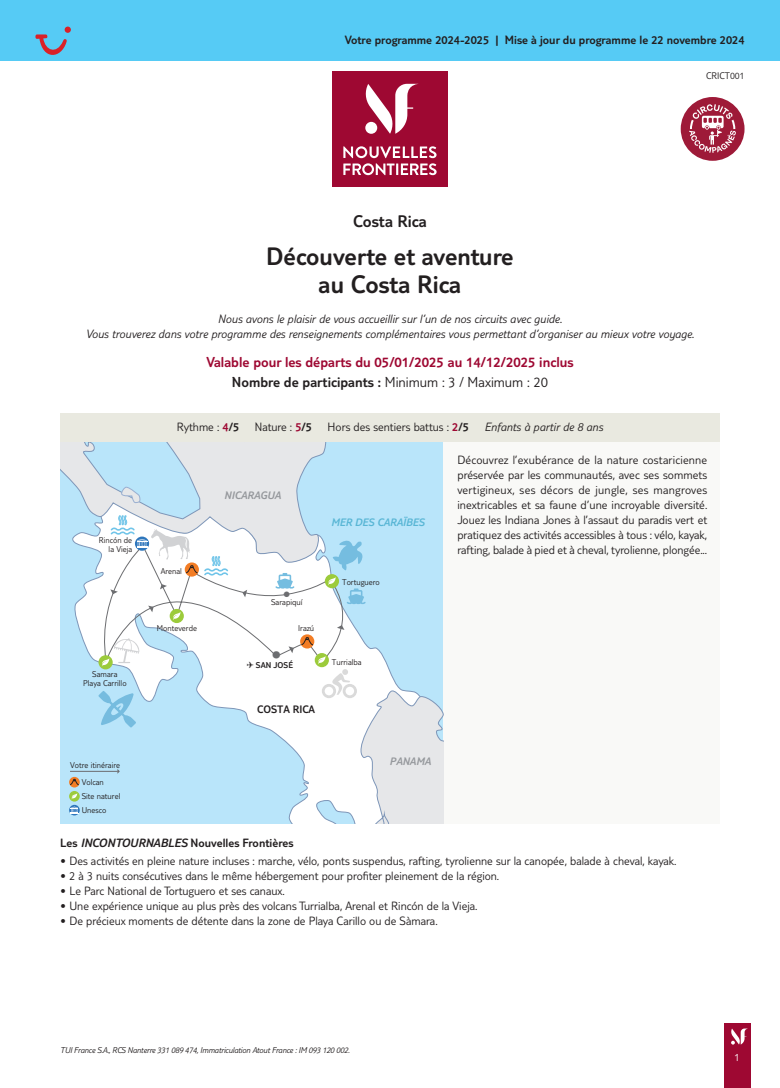
<style>
.page{position:relative;width:780px;height:1088px;background:#fff}
.page>*{position:absolute;margin:0;border:0;box-sizing:border-box;transform-origin:0 0}
.t1{font:300 35px "TUI Type";color:#6c6d70}
.t2{font:300 26.25px/27.5px "TUI Type";color:#231f20;text-align:center}
.t3{font:300 17.62px "TUI Type";color:#6c6d70}
.t4{font:300 17.5px "TUI Type";color:#231f20}
.t5{font:300 15px/19.8px "TUI Type";color:#9e0832;text-align:center}
.t6{font:300 12.5px/15px "TUI Type";color:#231f20;text-align:justify}
.t7{font:italic 300 12.5px/15px "TUI Type";color:#231f20;text-align:center}
.t8{font:300 12.5px "TUI Type";color:#231f20}
.t9{font:italic 300 11.25px "TUI Type";color:#95989c}
.t10{font:italic 300 11.25px "TUI Type";color:#59b6d5}
.t11{font:300 11.25px "TUI Type";color:#231f20}
.t12{font:300 11.25px "TUI Type";color:#fff}
.t13{font:300 10px "TUI Type";color:#231f20}
.t14{font:300 8.75px/8.8px "TUI Type";color:#231f20;text-align:right}
.t15{font:italic 300 8.75px "TUI Type";letter-spacing:-.02em;color:#231f20}
.t16{font:300 8.75px "TUI Type";color:#231f20}
.s1{color:#231f20}
.s2{color:#9e0832}
.s3{font-style:inherit}
.s4{font-style:italic}
</style>
<div class="page">
<div style="left:724px;top:1023px;width:26px;height:65px;background:#9e0832"></div>
<svg style="left:731px;top:1028px;width:17px;height:16px"></svg>
<div style="left:60px;top:441px;width:659px;height:383px;background:#f9f9f7"></div>
<div style="left:0;top:0;width:780px;height:60px;background:#56cbf5"></div>
<div style="left:332px;top:72px;width:115px;height:115px;background:#9e0832"></div>
<svg style="left:343px;top:146px;width:93px;height:29px"></svg>
<svg style="left:365px;top:84px;width:52px;height:50px"></svg>
<div style="left:60px;top:441px;width:383px;height:383px;background:#b9e5fa"></div>
<svg style="left:72px;top:578px;width:23px;height:238px"></svg>
<svg style="left:60px;top:441px;width:287px;height:109px"></svg>
<svg style="left:121px;top:487px;width:19px;height:16px"></svg>
<hr style="left:70px;top:771px;width:48px;height:1px;background:#6c6d70">
<svg style="left:69px;top:791px;width:11px;height:10px"></svg>
<svg style="left:72px;top:793px;width:5px;height:6px"></svg>
<svg style="left:69px;top:805px;width:11px;height:10px"></svg>
<svg style="left:70px;top:806px;width:8px;height:8px"></svg>
<div style="left:69px;top:777px;width:11px;height:10px;background:#f37d25;border-radius:50%"></div>
<svg style="left:69px;top:773px;width:10px;height:12px"></svg>
<svg style="left:95px;top:515px;width:348px;height:309px"></svg>
<div style="left:60px;top:413px;width:659px;height:28px;background:#e9e9e0"></div>
<svg style="left:35px;top:27px;width:36px;height:28px"></svg>
<div style="left:680px;top:97px;width:64px;height:64px;background:#9e1a38;border-radius:50%"></div>
<svg style="left:689px;top:104px;width:47px;height:49px"></svg>
<p class="t8" style="left:345px;top:33px;width:401px">Votre programme 2024-2025 | Mise à jour du programme le 22 novembre 2024</p>
<p class="t13" style="left:706px;top:70px;width:40px">CRICT001</p>
<h3 class="t4" style="left:353px;top:211px;width:75px">Costa Rica</h3>
<h2 class="t2" style="left:266px;top:242px;width:249px">Découverte et aventure au Costa Rica</h2>
<p class="t7" style="left:86px;top:312px;width:610px">Nous avons le plaisir de vous accueillir sur l’un de nos circuits avec guide.<br>Vous trouverez dans votre programme des renseignements complémentaires vous permettant d’organiser au mieux votre voyage.</p>
<p class="t5" style="left:206px;top:352px;width:368px">Valable pour les départs du 05/01/2025 au 14/12/2025 inclus<br><span class="s1">Nombre de participants :</span> <span class="s1">Minimum : 3 / Maximum : 20</span></p>
<p class="t14" style="left:99px;top:535px;width:35px">Rincón de la Vieja</p>
<p class="t14" style="left:83px;top:669px;width:45px;text-align:center">Samara<br>Playa Carrillo</p>
<p class="t14" style="left:70px;top:760px;width:52px">Votre itinéraire</p>
<p class="t14" style="left:82px;top:789px;width:40px;line-height:13.9px;text-align:left">Site naturel<br>Unesco</p>
<p class="t14" style="left:82px;top:777px;width:24px">Volcan</p>
<p class="t6" style="left:177px;top:419px;width:64px">Rythme : <span class="s2">4</span><span class="s3">/5</span></p>
<p class="t6" style="left:255px;top:419px;width:59px">Nature : <span class="s2">5</span><span class="s3">/5</span></p>
<p class="t6" style="left:327px;top:419px;width:277px">Hors des sentiers battus : <span class="s2">2</span><span class="s3">/5</span> <span class="s4">Enfants à partir de 8 ans</span></p>
<p class="t14" style="left:161px;top:566px;width:23px">Arenal</p>
<p class="t14" style="left:157px;top:623px;width:42px">Monteverde</p>
<p class="t9" style="left:224px;top:488px;width:58px">NICARAGUA</p>
<p class="t10" style="left:331px;top:515px;width:95px">MER DES CARAÏBES</p>
<h3 class="t3" style="left:282px;top:584px;width:10px">•</h3>
<p class="t14" style="left:271px;top:598px;width:33px">Sarapiquí</p>
<p class="t14" style="left:298px;top:623px;width:18px">Irazú</p>
<h1 class="t1" style="left:271px;top:631px;width:11px">•</h1>
<p class="t16" style="left:247px;top:660px;width:48px">✈ SAN JOSÉ</p>
<p class="t11" style="left:257px;top:703px;width:59px">COSTA RICA</p>
<p class="t14" style="left:342px;top:577px;width:39px">Tortuguero</p>
<p class="t14" style="left:332px;top:657px;width:31px">Turrialba</p>
<p class="t9" style="left:389px;top:754px;width:43px">PANAMA</p>
<p class="t6" style="left:457px;top:452px;width:251px">Découvrez l’exubérance de la nature costaricienne préservée par les communautés, avec ses sommets vertigineux, ses décors de jungle, ses mangroves inextricables et sa faune d’une incroyable diversité.<br>Jouez les Indiana Jones à l’assaut du paradis vert et pratiquez des activités accessibles à tous : vélo, kayak, rafting, balade à pied et à cheval, tyrolienne, plongée...</p>
<p class="t8" style="left:60px;top:835px;width:235px">Les <span class="s4">INCONTOURNABLES</span> Nouvelles Frontières</p>
<p class="t6" style="left:60px;top:853px;width:617px">• Des activités en pleine nature incluses : marche, vélo, ponts suspendus, rafting, tyrolienne sur la canopée, balade à cheval, kayak.</p>
<p class="t6" style="left:60px;top:868px;width:440px">• 2 à 3 nuits consécutives dans le même hébergement pour profiter pleinement de la région.</p>
<p class="t6" style="left:60px;top:883px;width:226px">• Le Parc National de Tortuguero et ses canaux.</p>
<p class="t6" style="left:60px;top:898px;width:419px">• Une expérience unique au plus près des volcans Turrialba, Arenal et Rincón de la Vieja.</p>
<p class="t6" style="left:60px;top:913px;width:379px">• De précieux moments de détente dans la zone de Playa Carillo ou de Sàmara.</p>
<p class="t15" style="left:60px;top:1045px;width:291px">TUI France S.A., RCS Nanterre 331 089 474, Immatriculation Atout France : IM 093 120 002.</p>
<p class="t12" style="left:734px;top:1050px;width:7px">1</p>
</div>
